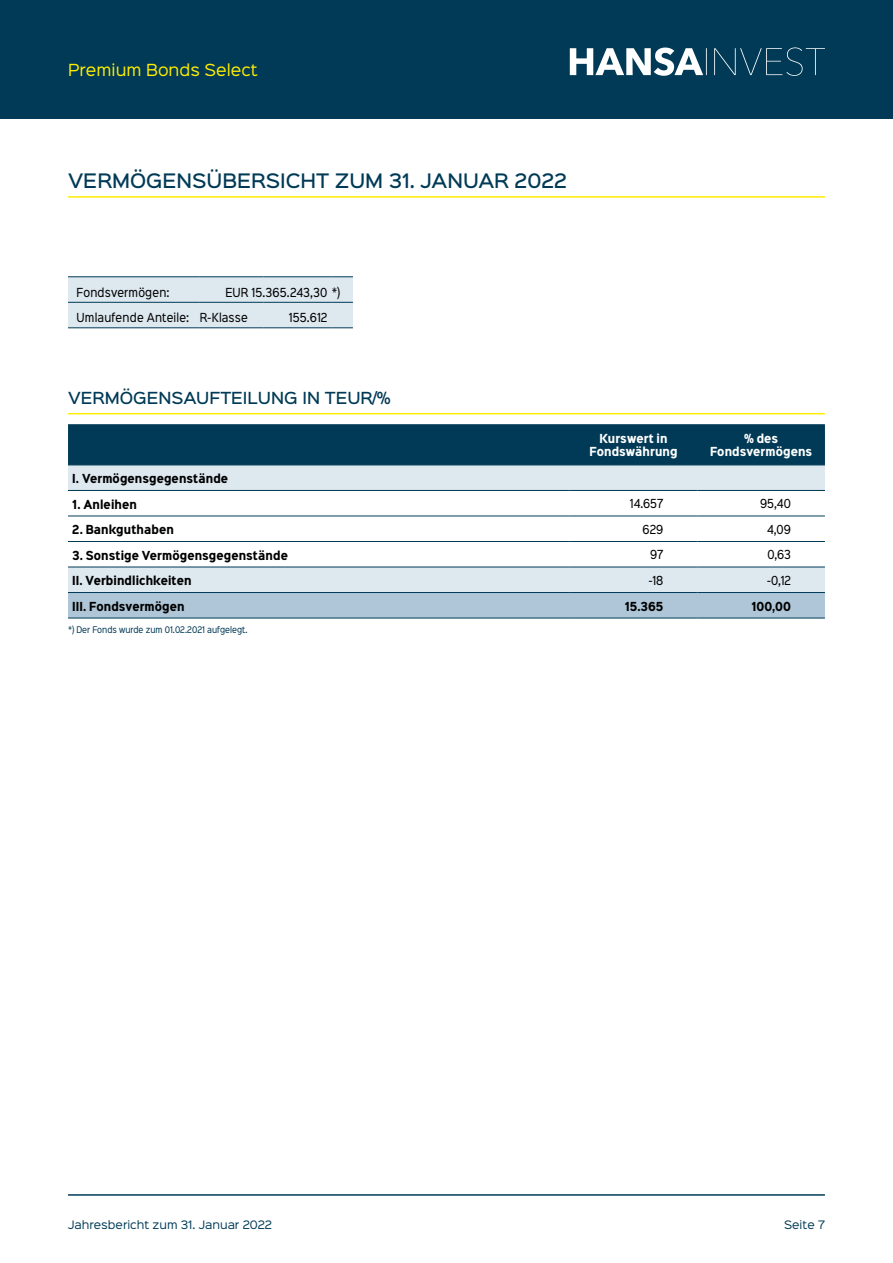
<style>
.page{position:relative;width:893px;height:1263px;background:#fff}
.page>*{position:absolute;margin:0;border:0;box-sizing:border-box;transform-origin:0 0}
.t1{font:500 18px "Sinkin Sans 500";color:#003a56}
.t2{font:500 15px "Sinkin Sans 500";color:#003a56}
.t3{font:15px "Sinkin Sans 400";color:#ffed00}
.t4{font:700 11.25px "Sinkin Sans Narrow W01 700";letter-spacing:.01em;color:#000}
.t5{font:11.25px "Sinkin Sans Narrow W01 400 Rg";letter-spacing:.01em;color:#000}
.t6{font:700 11.25px/13.5px "Sinkin Sans Narrow W01 700";letter-spacing:.01em;color:#fff;text-align:center}
.t7{font:10.5px "Sinkin Sans 400";color:#003a56}
.t8{font:8.25px "Sinkin Sans Narrow W01 400 Rg";color:#003a56}
</style>
<div class="page">
<div style="left:0;top:0;width:893px;height:119px;background:#003a56"></div>
<svg style="left:570px;top:47px;width:255px;height:29px"></svg>
<hr style="left:68px;top:1194px;width:757px;height:2px;background:#003a56">
<div style="left:68px;top:424px;width:757px;height:41px;background:#003a56"></div>
<svg style="left:68px;top:466px;width:757px;height:126px"></svg>
<div style="left:68px;top:593px;width:757px;height:25px;background:#aec6d7"></div>
<hr style="left:68px;top:465px;width:502px;height:1px;background:#003a56">
<hr style="left:570px;top:465px;width:127px;height:1px;background:#003a56">
<hr style="left:697px;top:465px;width:128px;height:1px;background:#003a56">
<hr style="left:68px;top:516px;width:502px;height:1px;background:#003a56">
<hr style="left:570px;top:516px;width:127px;height:1px;background:#003a56">
<hr style="left:697px;top:516px;width:128px;height:1px;background:#003a56">
<hr style="left:570px;top:490px;width:127px;height:1px;background:#003a56">
<hr style="left:697px;top:490px;width:128px;height:1px;background:#003a56">
<hr style="left:570px;top:541px;width:127px;height:1px;background:#003a56">
<hr style="left:697px;top:541px;width:128px;height:1px;background:#003a56">
<hr style="left:570px;top:567px;width:127px;height:1px;background:#003a56">
<hr style="left:697px;top:567px;width:128px;height:1px;background:#003a56">
<hr style="left:68px;top:490px;width:502px;height:1px;background:#003a56">
<hr style="left:68px;top:541px;width:502px;height:1px;background:#003a56">
<hr style="left:68px;top:567px;width:502px;height:1px;background:#003a56">
<hr style="left:68px;top:592px;width:502px;height:1px;background:#003a56">
<hr style="left:570px;top:592px;width:127px;height:1px;background:#003a56">
<hr style="left:697px;top:592px;width:128px;height:1px;background:#003a56">
<hr style="left:68px;top:618px;width:502px;height:1px;background:#003a56">
<hr style="left:570px;top:618px;width:127px;height:1px;background:#003a56">
<hr style="left:697px;top:618px;width:128px;height:1px;background:#003a56">
<hr style="left:68px;top:413px;width:757px;height:1px;background:#ffed00">
<hr style="left:68px;top:196px;width:757px;height:2px;background:#ffed00">
<svg style="left:68px;top:276px;width:285px;height:52px;background:#d4e1e9"></svg>
<hr style="left:200px;top:276px;width:64px;height:1px;background:#003a56">
<hr style="left:264px;top:276px;width:68px;height:1px;background:#003a56">
<hr style="left:200px;top:302px;width:64px;height:1px;background:#003a56">
<hr style="left:264px;top:302px;width:68px;height:1px;background:#003a56">
<h2 class="t3" style="left:68px;top:57px;width:191px">Premium Bonds Select</h2>
<h1 class="t1" style="left:68px;top:165px;width:380px">VERMÖGENSÜBERSICHT ZUM 31. JANUAR</h1>
<h1 class="t1" style="left:515px;top:165px;width:54px">2022</h1>
<p class="t5" style="left:77px;top:284px;width:94px">Fondsvermögen:</p>
<p class="t5" style="left:225px;top:284px;width:116px">EUR 15.365.243,30 *)</p>
<p class="t5" style="left:77px;top:310px;width:173px">Umlaufende Anteile: R-Klasse</p>
<p class="t5" style="left:289px;top:310px;width:40px">155.612</p>
<h2 class="t2" style="left:68px;top:385px;width:324px">VERMÖGENSAUFTEILUNG IN TEUR/%</h2>
<p class="t6" style="left:590px;top:431px;width:90px">Kurswert in<br>Fondswährung</p>
<p class="t6" style="left:710px;top:431px;width:104px">% des<br>Fondsvermögens</p>
<p class="t4" style="left:72px;top:470px;width:157px">I. Vermögensgegenstände</p>
<p class="t4" style="left:72px;top:496px;width:66px">1. Anleihen</p>
<p class="t5" style="left:630px;top:496px;width:35px">14.657</p>
<p class="t5" style="left:760px;top:496px;width:32px">95,40</p>
<p class="t4" style="left:72px;top:521px;width:103px">2. Bankguthaben</p>
<p class="t5" style="left:642px;top:521px;width:22px">629</p>
<p class="t5" style="left:767px;top:521px;width:25px">4,09</p>
<p class="t4" style="left:72px;top:547px;width:217px">3. Sonstige Vermögensgegenstände</p>
<p class="t5" style="left:650px;top:547px;width:15px">97</p>
<p class="t5" style="left:767px;top:547px;width:25px">0,63</p>
<p class="t4" style="left:72px;top:572px;width:121px">II. Verbindlichkeiten</p>
<p class="t5" style="left:649px;top:572px;width:16px">-18</p>
<p class="t5" style="left:767px;top:572px;width:25px">-0,12</p>
<p class="t4" style="left:72px;top:598px;width:114px">III. Fondsvermögen</p>
<p class="t4" style="left:625px;top:598px;width:40px">15.365</p>
<p class="t4" style="left:751px;top:598px;width:41px">100,00</p>
<p class="t8" style="left:68px;top:624px;width:181px">*) Der Fonds wurde zum 01.02.2021 aufgelegt.</p>
<p class="t7" style="left:68px;top:1216px;width:206px">Jahresbericht zum 31. Januar 2022</p>
<p class="t7" style="left:784px;top:1216px;width:42px">Seite 7</p>
</div>
